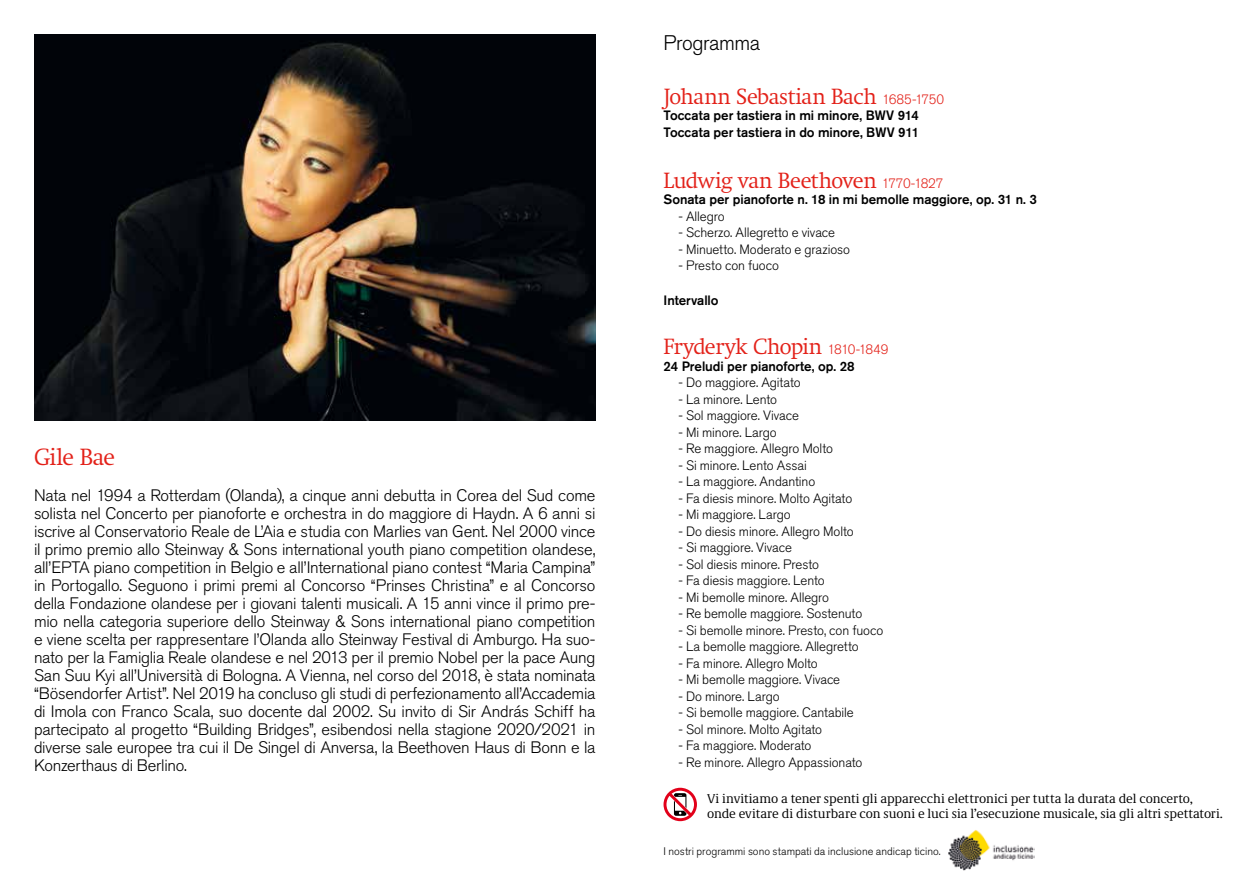
<style>
.page{position:relative;width:1259px;height:893px;background:#fff}
.page>*{position:absolute;margin:0;border:0;box-sizing:border-box;transform-origin:0 0}
.t1{font:300 24px "Swift Neue LT Pro";letter-spacing:-.035em;color:#e32119}
.t2{font:300 22.5px "Swift Neue LT Pro";letter-spacing:-.02em;color:#e32119}
.t3{font:300 21px "Akzidenz Grotesk Pro";letter-spacing:-.02em;color:#000}
.t4{font:300 16.5px/18px "Akzidenz Grotesk Pro";letter-spacing:-.015em;color:#000;text-align:justify}
.t5{font:300 13.5px "Akzidenz Grotesk Pro";letter-spacing:-.005em;color:#000}
.t6{font:500 13.5px/16.5px "Akzidenz Grotesk Pro";letter-spacing:-.005em;color:#000}
.t7{font:13.2px/15px "Demos Next Pro";letter-spacing:-.005em;color:#000}
.t8{font:300 10.95px "Akzidenz Grotesk Pro";color:#000}
.s1{font-family:"Akzidenz Grotesk Pro";font-size:13.5px}
</style>
<div class="page">
<img style="left:34px;top:34px;width:561px;height:386px">
<svg style="left:663px;top:788px;width:34px;height:33px"></svg>
<img style="left:948px;top:830px;width:86px;height:40px">
<h1 class="t1" style="left:34px;top:443px;width:83px">Gile Bae</h1>
<p class="t4" style="left:34px;top:486px;width:563px">Nata nel 1994 a Rotterdam (Olanda), a cinque anni debutta in Corea del Sud come solista nel Concerto per pianoforte e orchestra in do maggiore di Haydn. A 6 anni si iscrive al Conservatorio Reale de L’Aia e studia con Marlies van Gent. Nel 2000 vince il primo premio allo Steinway &amp; Sons international youth piano competition olandese, all’EPTA piano competition in Belgio e all’International piano contest “Maria Campina” in Portogallo. Seguono i primi premi al Concorso “Prinses Christina” e al Concorso della Fondazione olandese per i giovani talenti musicali. A 15 anni vince il primo pre&shy;mio nella categoria superiore dello Steinway &amp; Sons international piano competition e viene scelta per rappresentare l’Olanda allo Steinway Festival di Amburgo. Ha suo&shy;nato per la Famiglia Reale olandese e nel 2013 per il premio Nobel per la pace Aung San Suu Kyi all’Università di Bologna. A Vienna, nel corso del 2018, è stata nominata “Bösendorfer Artist”. Nel 2019 ha concluso gli studi di perfezionamento all’Accademia di Imola con Franco Scala, suo docente dal 2002. Su invito di Sir András Schiff ha partecipato al progetto “Building Bridges”, esibendosi nella stagione 2020/2021 in diverse sale europee tra cui il De Singel di Anversa, la Beethoven Haus di Bonn e la Konzerthaus di Berlino.</p>
<p class="t3" style="left:663px;top:29px;width:98px">Programma</p>
<h2 class="t2" style="left:663px;top:83px;width:282px">Johann Sebastian Bach <span class="s1">1685-1750</span></h2>
<p class="t6" style="left:663px;top:107px;width:257px">Toccata per tastiera in mi minore, BWV 914<br>Toccata per tastiera in do minore, BWV 911</p>
<h2 class="t2" style="left:663px;top:167px;width:281px">Ludwig van Beethoven <span class="s1">1770-1827</span></h2>
<p class="t6" style="left:663px;top:191px;width:375px">Sonata per pianoforte n. 18 in mi bemolle maggiore, op. 31 n. 3</p>
<p class="t5" style="left:678px;top:207px;width:48px">- Allegro</p>
<p class="t5" style="left:678px;top:224px;width:158px">- Scherzo. Allegretto e vivace</p>
<p class="t5" style="left:678px;top:240px;width:173px">- Minuetto. Moderato e grazioso</p>
<p class="t5" style="left:678px;top:257px;width:102px">- Presto con fuoco</p>
<p class="t6" style="left:663px;top:292px;width:56px">Intervallo</p>
<h2 class="t2" style="left:663px;top:333px;width:227px">Fryderyk Chopin <span class="s1">1810-1849</span></h2>
<p class="t6" style="left:663px;top:358px;width:192px">24 Preludi per pianoforte, op. 28</p>
<p class="t5" style="left:678px;top:374px;width:124px">- Do maggiore. Agitato</p>
<p class="t5" style="left:678px;top:390px;width:100px">- La minore. Lento</p>
<p class="t5" style="left:678px;top:407px;width:122px">- Sol maggiore. Vivace</p>
<p class="t5" style="left:678px;top:423px;width:100px">- Mi minore. Largo</p>
<p class="t5" style="left:678px;top:440px;width:156px">- Re maggiore. Allegro Molto</p>
<p class="t5" style="left:678px;top:456px;width:130px">- Si minore. Lento Assai</p>
<p class="t5" style="left:678px;top:473px;width:138px">- La maggiore. Andantino</p>
<p class="t5" style="left:678px;top:489px;width:175px">- Fa diesis minore. Molto Agitato</p>
<p class="t5" style="left:678px;top:506px;width:114px">- Mi maggiore. Largo</p>
<p class="t5" style="left:678px;top:522px;width:177px">- Do diesis minore. Allegro Molto</p>
<p class="t5" style="left:678px;top:539px;width:115px">- Si maggiore. Vivace</p>
<p class="t5" style="left:678px;top:555px;width:142px">- Sol diesis minore. Presto</p>
<p class="t5" style="left:678px;top:572px;width:148px">- Fa diesis maggiore. Lento</p>
<p class="t5" style="left:678px;top:588px;width:152px">- Mi bemolle minore. Allegro</p>
<p class="t5" style="left:678px;top:605px;width:185px">- Re bemolle maggiore. Sostenuto</p>
<p class="t5" style="left:678px;top:621px;width:206px">- Si bemolle minore. Presto, con fuoco</p>
<p class="t5" style="left:678px;top:638px;width:182px">- La bemolle maggiore. Allegretto</p>
<p class="t5" style="left:678px;top:654px;width:141px">- Fa minore. Allegro Molto</p>
<p class="t5" style="left:678px;top:671px;width:163px">- Mi bemolle maggiore. Vivace</p>
<p class="t5" style="left:678px;top:687px;width:103px">- Do minore. Largo</p>
<p class="t5" style="left:678px;top:704px;width:177px">- Si bemolle maggiore. Cantabile</p>
<p class="t5" style="left:678px;top:720px;width:145px">- Sol minore. Molto Agitato</p>
<p class="t5" style="left:678px;top:737px;width:134px">- Fa maggiore. Moderato</p>
<p class="t5" style="left:678px;top:753px;width:185px">- Re minore. Allegro Appassionato</p>
<p class="t7" style="left:707px;top:790px;width:517px">Vi invitiamo a tener spenti gli apparecchi elettronici per tutta la durata del concerto, onde evitare di disturbare con suoni e luci sia l’esecuzione musicale, sia gli altri spettatori.</p>
<p class="t8" style="left:663px;top:844px;width:279px">I nostri programmi sono stampati da inclusione andicap ticino.</p>
</div>
